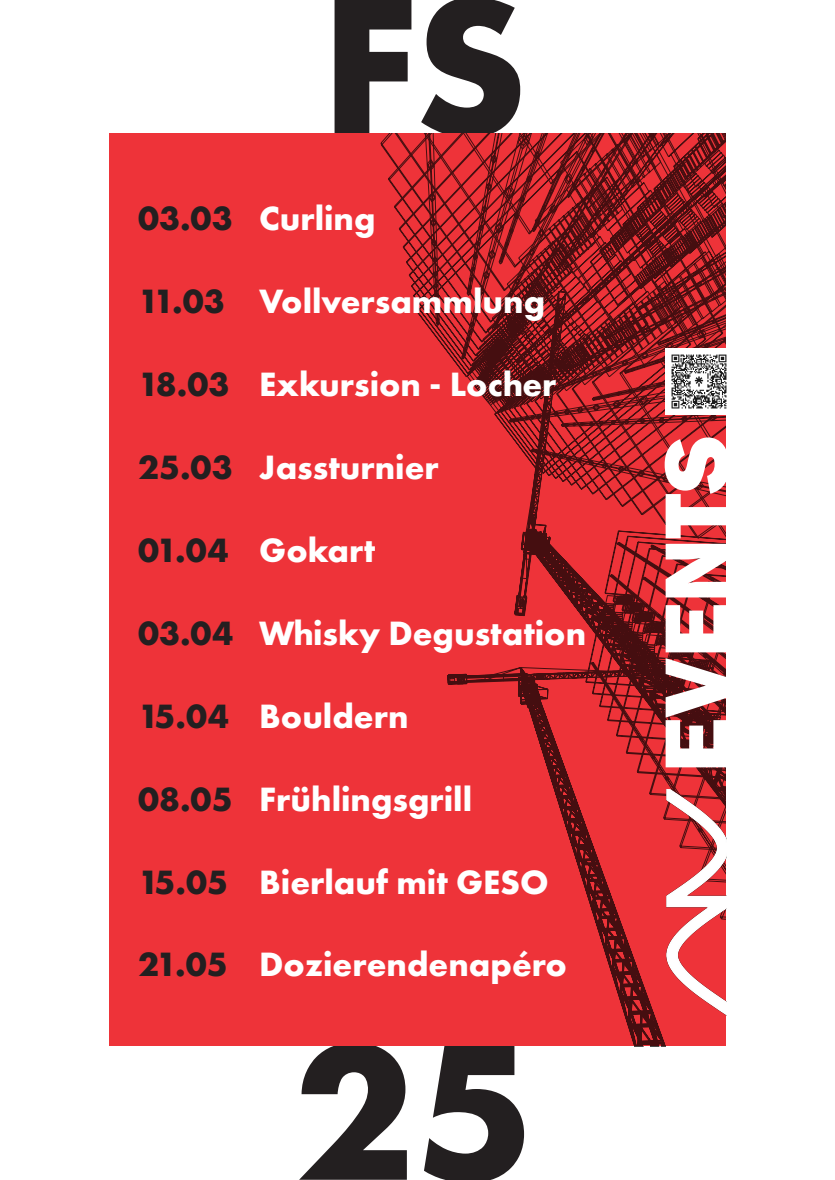
<style>
.page{position:relative;width:835px;height:1180px;background:#fff}
.page>*{position:absolute;margin:0;border:0;box-sizing:border-box;transform-origin:0 0}
.Haupttitel{font:700 201.25px "Futura PT";color:#231f20}
.Haupttitel-2{font:800 94.15px "Franklin Gothic";color:#fff}
.Datum_weiss{font:700 35px "Futura PT";color:#fff}
.Absatzformat_1{font:700 35px "Futura PT";color:#231f20}
</style>
<div class="page">
<div style="left:109px;top:134px;width:616px;height:912px;background:#ee3339"></div>
<svg style="left:393px;top:134px;width:29px;height:185px"></svg>
<svg style="left:425px;top:134px;width:300px;height:218px"></svg>
<svg style="left:447px;top:179px;width:278px;height:729px"></svg>
<svg style="left:591px;top:607px;width:6px;height:320px"></svg>
<svg style="left:597px;top:542px;width:128px;height:504px"></svg>
<img style="left:666px;top:789px;width:59px;height:227px">
<div style="left:665px;top:347px;width:61px;height:67px;background:#fff"></div>
<img style="left:671px;top:354px;width:55px;height:54px">
<p class="Haupttitel" style="left:320px;top:-63px;width:209px">FS</p>
<p class="Absatzformat_1" style="left:138px;top:196px;width:96px">03.03</p>
<p class="Datum_weiss" style="left:259px;top:196px;width:118px">Curling</p>
<p class="Absatzformat_1" style="left:138px;top:279px;width:88px">11.03</p>
<p class="Datum_weiss" style="left:259px;top:279px;width:287px">Vollversammlung</p>
<p class="Absatzformat_1" style="left:138px;top:362px;width:93px">18.03</p>
<p class="Datum_weiss" style="left:259px;top:362px;width:299px">Exkursion - Locher</p>
<p class="Absatzformat_1" style="left:138px;top:445px;width:96px">25.03</p>
<p class="Datum_weiss" style="left:259px;top:445px;width:181px">Jassturnier</p>
<p class="Absatzformat_1" style="left:138px;top:527px;width:92px">01.04</p>
<p class="Datum_weiss" style="left:259px;top:527px;width:118px">Gokart</p>
<p class="Absatzformat_1" style="left:138px;top:610px;width:97px">03.04</p>
<p class="Datum_weiss" style="left:259px;top:610px;width:328px">Whisky Degustation</p>
<p class="Absatzformat_1" style="left:138px;top:693px;width:93px">15.04</p>
<p class="Datum_weiss" style="left:259px;top:693px;width:151px">Bouldern</p>
<p class="Haupttitel-2" style="left:635px;top:773px;width:340px;rotate:-90deg">EVENTS</p>
<p class="Absatzformat_1" style="left:138px;top:776px;width:96px">08.05</p>
<p class="Datum_weiss" style="left:259px;top:776px;width:214px">Frühlingsgrill</p>
<p class="Absatzformat_1" style="left:138px;top:859px;width:92px">15.05</p>
<p class="Datum_weiss" style="left:259px;top:859px;width:291px">Bierlauf mit GESO</p>
<p class="Absatzformat_1" style="left:138px;top:942px;width:91px">21.05</p>
<p class="Datum_weiss" style="left:259px;top:942px;width:309px">Dozierendenapéro</p>
<p class="Haupttitel" style="left:294px;top:982px;width:243px">25</p>
</div>
